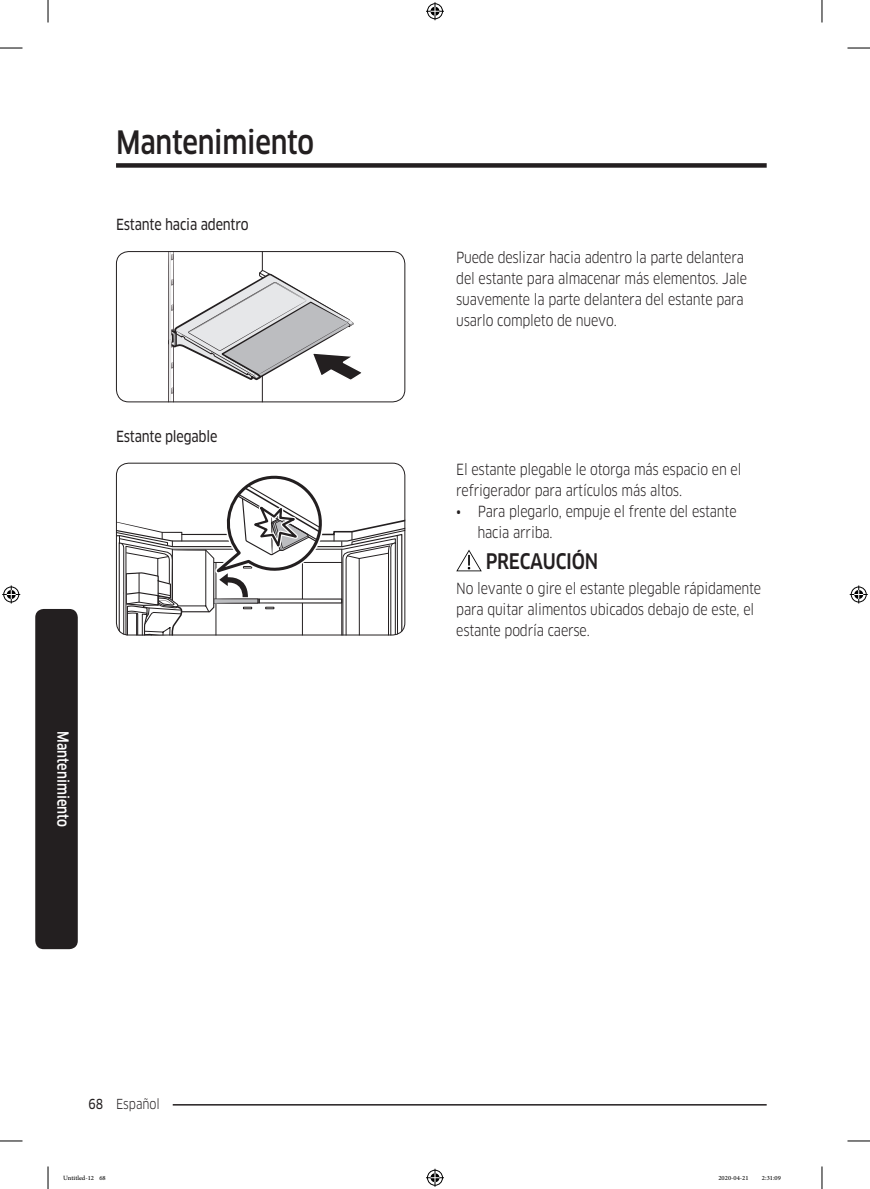
<style>
.page{position:relative;width:870px;height:1189px;background:#fff}
.page>*{position:absolute;margin:0;border:0;box-sizing:border-box;transform-origin:0 0}
.t1{font:500 31.5px "Samsung Clan Pro";letter-spacing:-.01em;color:#231f20;scale:.85 1}
.t2{font:500 21px "Samsung Clan Pro";letter-spacing:-.015em;color:#231f20;scale:.85 1}
.t3{font:15px/21px "Samsung Clan Pro";letter-spacing:-.015em;color:#231f20;scale:.85 1}
.t4{font:15px "Samsung Clan Pro News";letter-spacing:-.015em;color:#231f20;scale:.85 1}
.t5{font:500 15px "Samsung Clan Pro";color:#fff;scale:.85 1}
.t6{font:13.5px "Samsung Clan Pro";color:#231f20;scale:.85 1}
.t7{font:9px "Adobe Arabic";color:#000}
.s1{font-family:"Samsung Clan Pro News"}
</style>
<div class="page">
<div style="left:116px;top:163px;width:651px;height:5px;background:#231f20"></div>
<hr style="left:116px;top:1104px;width:651px;height:1px;background:#231f20">
<div style="left:103px;top:1096px;width:70px;height:15px;background:#fff"></div>
<div style="left:35px;top:609px;width:43px;height:340px;background:#231f20;border-radius:9px"></div>
<svg style="left:168px;top:253px;width:194px;height:147px"></svg>
<div style="left:116px;top:251px;width:289px;height:151px;border:1px solid #231f20;border-radius:12px"></div>
<svg style="left:116px;top:463px;width:289px;height:172px"></svg>
<div style="left:116px;top:463px;width:289px;height:172px;border:1px solid #231f20;border-radius:12px"></div>
<svg style="left:456px;top:550px;width:26px;height:21px"></svg>
<svg style="left:0;top:48px;width:22px;height:1px"></svg>
<svg style="left:847px;top:48px;width:23px;height:1px"></svg>
<svg style="left:0;top:1141px;width:22px;height:1px"></svg>
<svg style="left:847px;top:1141px;width:23px;height:1px"></svg>
<svg style="left:48px;top:0;width:1px;height:23px"></svg>
<svg style="left:48px;top:1166px;width:1px;height:23px"></svg>
<svg style="left:822px;top:0;width:1px;height:23px"></svg>
<svg style="left:822px;top:1166px;width:1px;height:23px"></svg>
<svg style="left:426px;top:2px;width:18px;height:18px"></svg>
<svg style="left:426px;top:1169px;width:18px;height:18px"></svg>
<svg style="left:2px;top:585px;width:18px;height:18px"></svg>
<svg style="left:850px;top:585px;width:18px;height:18px"></svg>
<h1 class="t1" style="left:116px;top:124px;width:235px">Mantenimiento</h1>
<p class="t4" style="left:116px;top:216px;width:158px">Estante hacia adentro</p>
<p class="t4" style="left:116px;top:427px;width:121px">Estante plegable</p>
<p class="t5" style="left:72px;top:731px;width:114px;rotate:90deg">Mantenimiento</p>
<p class="t6" style="left:88px;top:1096px;width:86px"><span class="s1">68</span> Español</p>
<p class="t3" style="left:456px;top:247px;width:343px">Puede deslizar hacia adentro la parte delantera del estante para almacenar más elementos. Jale suavemente la parte delantera del estante para usarlo completo de nuevo.</p>
<p class="t3" style="left:456px;top:459px;width:337px">El estante plegable le otorga más espacio en el refrigerador para artículos más altos.</p>
<p class="t3" style="left:477px;top:501px;width:306px;text-indent:-21px">• Para plegarlo, empuje el frente del estante hacia arriba.</p>
<h2 class="t2" style="left:486px;top:549px;width:134px">PRECAUCIÓN</h2>
<p class="t3" style="left:456px;top:578px;width:360px">No levante o gire el estante plegable rápidamente para quitar alimentos ubicados debajo de este, el estante podría caerse.</p>
<p class="t7" style="left:63px;top:1171px;width:44px">Untitled-12 68</p>
<p class="t7" style="left:718px;top:1171px;width:32px">2020-04-21</p>
<p class="t7" style="left:762px;top:1171px;width:20px">2:31:09</p>
</div>
